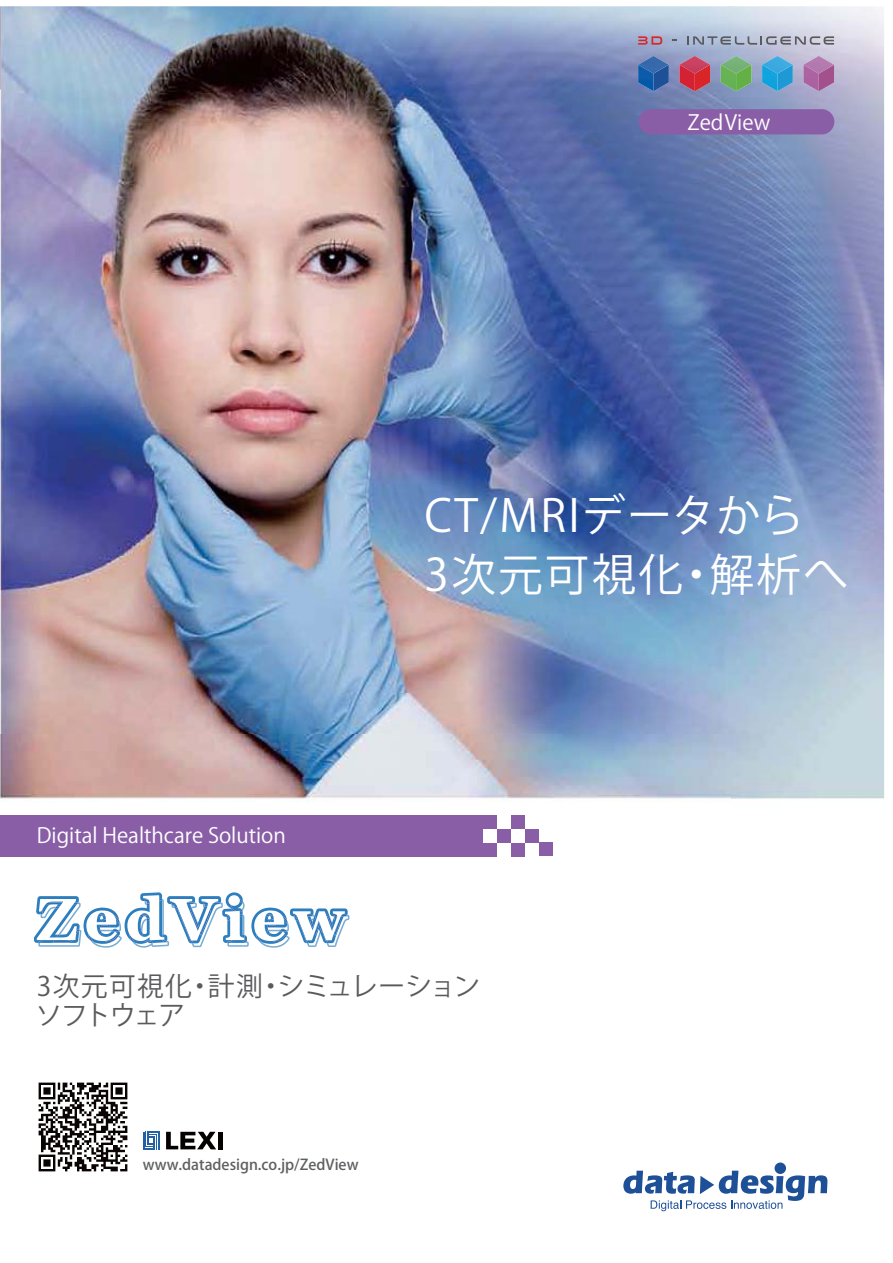
<style>
.page{position:relative;width:893px;height:1263px;background:#fff}
.page>*{position:absolute;margin:0;border:0;box-sizing:border-box;transform-origin:0 0}
.t1{font:44.55px/59.4px "Shin Go Pro Regular 90 msp RKSJ H";letter-spacing:.05em;color:#fff}
.t2{font:26.7px/29.7px "Shin Go Pro Regular 90 msp RKSJ H";letter-spacing:-.045em;color:#5a5a5c}
.t3{font:20.85px "Shin Go Pro Medium 90 msp RKSJ H";color:#fff}
.t4{font:14.85px "Koz Go Pro Medium 90 msp RKSJ H";color:#5d5f61}
</style>
<div class="page">
<img style="left:0;top:6px;width:728px;height:729px">
<img style="left:728px;top:6px;width:156px;height:1184px">
<img style="left:0;top:735px;width:731px;height:477px">
<svg style="left:653px;top:74px;width:16px;height:17px"></svg>
<img style="left:638px;top:56px;width:31px;height:18px">
<img style="left:638px;top:65px;width:15px;height:26px">
<svg style="left:695px;top:74px;width:15px;height:17px"></svg>
<img style="left:679px;top:56px;width:31px;height:18px">
<img style="left:679px;top:65px;width:16px;height:26px">
<svg style="left:736px;top:74px;width:15px;height:17px"></svg>
<img style="left:721px;top:56px;width:30px;height:18px">
<img style="left:721px;top:65px;width:15px;height:26px">
<svg style="left:777px;top:74px;width:16px;height:17px"></svg>
<img style="left:762px;top:56px;width:31px;height:18px">
<img style="left:762px;top:65px;width:15px;height:26px">
<svg style="left:819px;top:74px;width:15px;height:17px"></svg>
<img style="left:803px;top:56px;width:31px;height:18px">
<img style="left:803px;top:65px;width:16px;height:26px">
<svg style="left:638px;top:36px;width:24px;height:9px"></svg>
<svg style="left:687px;top:36px;width:147px;height:9px"></svg>
<img style="left:0;top:6px;width:1px;height:84px">
<svg style="left:143px;top:1132px;width:16px;height:17px"></svg>
<div style="left:218px;top:1132px;width:5px;height:17px;background:#050100"></div>
<svg style="left:166px;top:1132px;width:50px;height:17px"></svg>
<img style="left:38px;top:903px;width:43px;height:44px">
<img style="left:89px;top:914px;width:33px;height:34px">
<img style="left:130px;top:943px;width:39px;height:5px">
<img style="left:171px;top:903px;width:52px;height:44px">
<img style="left:227px;top:899px;width:22px;height:48px">
<img style="left:257px;top:914px;width:33px;height:34px">
<img style="left:294px;top:915px;width:55px;height:32px">
<img style="left:34px;top:896px;width:46px;height:47px">
<img style="left:38px;top:903px;width:41px;height:40px">
<img style="left:84px;top:908px;width:36px;height:36px">
<img style="left:88px;top:914px;width:31px;height:28px">
<img style="left:125px;top:892px;width:42px;height:52px">
<img style="left:129px;top:899px;width:38px;height:44px">
<img style="left:167px;top:896px;width:54px;height:47px">
<img style="left:171px;top:903px;width:50px;height:40px">
<img style="left:222px;top:892px;width:25px;height:51px">
<img style="left:227px;top:899px;width:20px;height:44px">
<img style="left:251px;top:908px;width:37px;height:36px">
<img style="left:256px;top:914px;width:31px;height:28px">
<img style="left:290px;top:908px;width:58px;height:35px">
<img style="left:294px;top:915px;width:53px;height:28px">
<svg style="left:37px;top:899px;width:40px;height:41px"></svg>
<svg style="left:86px;top:910px;width:31px;height:31px"></svg>
<svg style="left:127px;top:895px;width:37px;height:46px"></svg>
<svg style="left:170px;top:899px;width:48px;height:42px"></svg>
<svg style="left:225px;top:895px;width:19px;height:45px"></svg>
<svg style="left:254px;top:910px;width:31px;height:31px"></svg>
<svg style="left:293px;top:911px;width:52px;height:29px"></svg>
<div style="left:1px;top:815px;width:482px;height:42px;background:#895ea7"></div>
<div style="left:483px;top:843px;width:14px;height:14px;background:#895ea7"></div>
<div style="left:497px;top:829px;width:13px;height:14px;background:#895ea7"></div>
<div style="left:483px;top:815px;width:14px;height:14px;background:#895ea7"></div>
<div style="left:510px;top:843px;width:14px;height:14px;background:#895ea7"></div>
<div style="left:524px;top:829px;width:14px;height:14px;background:#895ea7"></div>
<div style="left:538px;top:842px;width:14px;height:14px;background:#895ea7"></div>
<div style="left:510px;top:815px;width:14px;height:14px;background:#895ea7"></div>
<div style="left:774px;top:1163px;width:12px;height:11px;background:#1e5098;border-radius:50%"></div>
<svg style="left:623px;top:1171px;width:204px;height:40px"></svg>
<div style="left:638px;top:109px;width:196px;height:25px;background:#895ea7;border-radius:13px"></div>
<img style="left:29px;top:1074px;width:107px;height:107px">
<p class="t3" style="left:687px;top:114px;width:84px">Zed View</p>
<p class="t3" style="left:37px;top:827px;width:251px">Digital Healthcare Solution</p>
<h1 class="t1" style="left:425px;top:491px;width:425px">CT/MRIデータから<br>3次元可視化・解析へ</h1>
<p class="t2" style="left:35px;top:974px;width:446px">3次元可視化・計測・シミュレーションソフトウェア</p>
<p class="t4" style="left:143px;top:1159px;width:217px">www.datadesign.co.jp/ZedView</p>
</div>
